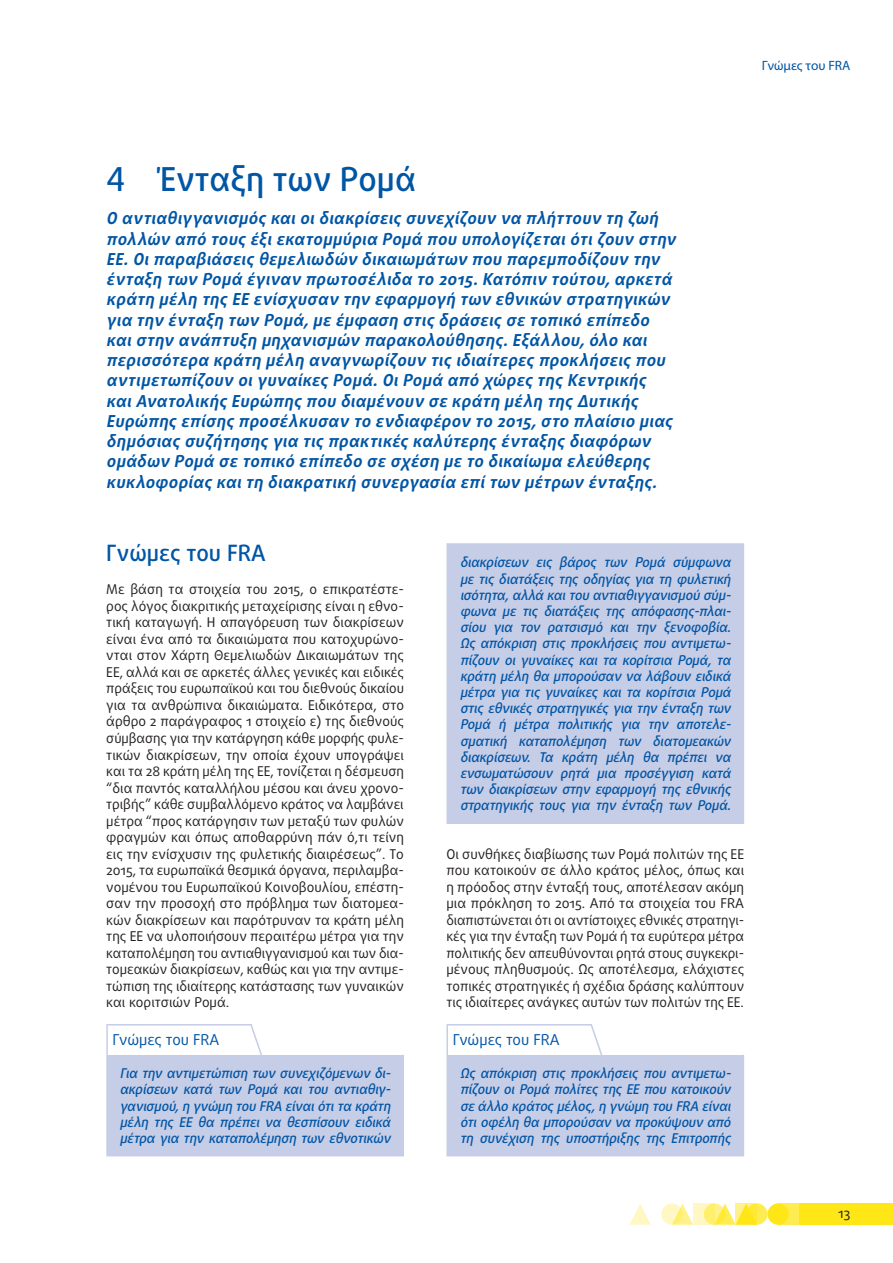
<style>
.page{position:relative;width:893px;height:1263px;background:#fff}
.page>*{position:absolute;margin:0;border:0;box-sizing:border-box;transform-origin:0 0}
.title_1{font:500 33px "Daxline Pro";color:#0155a5}
.title_2{font:500 22.5px "Daxline Pro";color:#0155a5}
.intro_chapter{font:italic 700 16.5px/20.2px "Daxline Pro";color:#0155a5}
.opinion_header{font:15px "Daxline Pro";color:#0155a5}
.body_text{font:13.5px/16.5px "Daxline Pro";letter-spacing:-.005em;color:#231f20;text-align:justify}
.opinion_text{font:italic 500 13.5px/16.2px "Daxline Pro";color:#0155a5;text-align:justify}
.t1{font:13.5px "Myriad Pro";color:#0155a5}
</style>
<div class="page">
<div style="left:746px;top:1203px;width:21px;height:22px;background:#ffec50;border-radius:50%"></div>
<div style="left:778px;top:1203px;width:21px;height:22px;background:#ffec50"></div>
<div style="left:799px;top:1203px;width:94px;height:22px;background:#ffe616"></div>
<svg style="left:675px;top:1203px;width:18px;height:22px"></svg>
<svg style="left:629px;top:1204px;width:22px;height:21px"></svg>
<div style="left:767px;top:1203px;width:22px;height:22px;background:#ffe616;border-radius:50%"></div>
<svg style="left:718px;top:1203px;width:18px;height:22px"></svg>
<svg style="left:704px;top:1203px;width:21px;height:22px"></svg>
<svg style="left:661px;top:1203px;width:21px;height:22px"></svg>
<svg style="left:736px;top:1203px;width:21px;height:22px"></svg>
<svg style="left:693px;top:1203px;width:21px;height:22px"></svg>
<div style="left:107px;top:1055px;width:296px;height:101px;background:#c6cde7"></div>
<hr style="left:402px;top:1055px;width:2px;height:100px;background:#c6cde7">
<hr style="left:106px;top:1055px;width:2px;height:100px;background:#c6cde7">
<hr style="left:106px;top:1155px;width:146px;height:1px;background:#c6cde7">
<hr style="left:252px;top:1155px;width:152px;height:1px;background:#c6cde7">
<hr style="left:106px;top:1024px;width:146px;height:1px;background:#c6cde7">
<hr style="left:106px;top:1025px;width:2px;height:30px;background:#c6cde7">
<div style="left:447px;top:544px;width:296px;height:279px;background:#c6cde7"></div>
<hr style="left:743px;top:545px;width:1px;height:277px;background:#c6cde7">
<hr style="left:446px;top:543px;width:146px;height:2px;background:#c6cde7">
<hr style="left:446px;top:545px;width:2px;height:277px;background:#c6cde7">
<hr style="left:592px;top:543px;width:152px;height:2px;background:#c6cde7">
<hr style="left:446px;top:822px;width:146px;height:2px;background:#c6cde7">
<hr style="left:592px;top:822px;width:152px;height:2px;background:#c6cde7">
<div style="left:447px;top:1055px;width:296px;height:101px;background:#c6cde7"></div>
<hr style="left:743px;top:1055px;width:1px;height:100px;background:#c6cde7">
<hr style="left:446px;top:1055px;width:2px;height:100px;background:#c6cde7">
<hr style="left:446px;top:1155px;width:146px;height:1px;background:#c6cde7">
<hr style="left:592px;top:1155px;width:152px;height:1px;background:#c6cde7">
<hr style="left:446px;top:1024px;width:146px;height:1px;background:#c6cde7">
<hr style="left:446px;top:1025px;width:2px;height:30px;background:#c6cde7">
<svg style="left:249px;top:1025px;width:13px;height:30px"></svg>
<svg style="left:589px;top:1025px;width:14px;height:30px"></svg>
<p class="t1" style="left:762px;top:57px;width:90px">Γνώμες του FRA</p>
<p class="title_1" style="left:106px;top:158px;width:311px">4 Ένταξη των Ρομά</p>
<p class="intro_chapter" style="left:106px;top:208px;width:575px">Ο αντιαθιγγανισμός καιοιδιακρίσεις συνεχίζουν να πλήττουν τη ζωή πολλών από τους έξιεκατομμύρια Ρομά που υπολογίζεταιότιζουν στην ΕΕ.Οιπαραβιάσεις θεμελιωδών δικαιωμάτων που παρεμποδίζουν την ένταξη των Ρομά έγιναν πρωτοσέλιδα το 2015.Κατόπιν τούτου,αρκετά κράτη μέλη της ΕΕ ενίσχυσαν την εφαρμογή των εθνικών στρατηγικών για την ένταξη των Ρομά,με έμφαση στις δράσεις σε τοπικό επίπεδο καιστην ανάπτυξη μηχανισμών παρακολούθησης.Εξάλλου,όλο και περισσότερα κράτη μέλη αναγνωρίζουν τις ιδιαίτερες προκλήσεις που αντιμετωπίζουν οιγυναίκες Ρομά.ΟιΡομά από χώρες της Κεντρικής καιΑνατολικής Ευρώπης που διαμένουν σε κράτη μέλη της Δυτικής Ευρώπης επίσης προσέλκυσαν το ενδιαφέρον το 2015,στο πλαίσιο μιας δημόσιας συζήτησης για τις πρακτικές καλύτερης ένταξης διαφόρων ομάδων Ρομά σε τοπικό επίπεδο σε σχέση με το δικαίωμα ελεύθερης κυκλοφορίας καιτη διακρατική συνεργασία επίτων μέτρων ένταξης.</p>
<p class="title_2" style="left:106px;top:538px;width:161px">Γνώμες του FRA</p>
<p class="body_text" style="left:106px;top:581px;width:299px">Με βάση τα στοιχεία του 2015, ο επικρατέστε&shy;ρος λόγος διακριτικής μεταχείρισης είναι η εθνο&shy;τική καταγωγή. Η απαγόρευση των διακρίσεων είναι ένα από τα δικαιώματα που κατοχυρώνο&shy;νται στον Χάρτη Θεμελιωδών Δικαιωμάτων της ΕΕ, αλλά και σε αρκετές άλλες γενικές και ειδικές πράξεις του ευρωπαϊκού και του διεθνούς δικαίου για τα ανθρώπινα δικαιώματα. Ειδικότερα, στο άρθρο 2 παράγραφος 1 στοιχείο ε) της διεθνούς σύμβασης για την κατάργηση κάθε μορφής φυλε&shy;τικών διακρίσεων, την οποία έχουν υπογράψει και τα 28 κράτη μέλη της ΕΕ, τονίζεται η δέσμευση “δια παντός καταλλήλου μέσου και άνευ χρονο&shy;τριβής” κάθε συμβαλλόμενο κράτος να λαμβάνει μέτρα “προς κατάργησιν των μεταξύ των φυλών φραγμών και όπως αποθαρρύνη πάν ό,τι τείνη εις την ενίσχυσιν της φυλετικής διαιρέσεως”. Το 2015, τα ευρωπαϊκά θεσμικά όργανα, περιλαμβα&shy;νομένου του Ευρωπαϊκού Κοινοβουλίου, επέστη&shy;σαν την προσοχή στο πρόβλημα των διατομεα&shy;κών διακρίσεων και παρότρυναν τα κράτη μέλη της ΕΕ να υλοποιήσουν περαιτέρω μέτρα για την καταπολέμηση του αντιαθιγγανισμού και των δια&shy;τομεακών διακρίσεων, καθώς και για την αντιμε&shy;τώπιση της ιδιαίτερης κατάστασης των γυναικών και κοριτσιών Ρομά.</p>
<p class="opinion_header" style="left:112px;top:1030px;width:108px">Γνώμες του FRA</p>
<p class="opinion_text" style="left:120px;top:1065px;width:275px">Για την αντιμετώπιση των συνεχιζόμενων δι&shy;ακρίσεων κατά των Ρομά και του αντιαθιγ&shy;γανισμού,η γνώμη του FRA είναιότιτα κράτη μέλη της ΕΕ θα πρέπει να θεσπίσουν ειδικά μέτρα για την καταπολέμηση των εθνοτικών</p>
<p class="opinion_text" style="left:460px;top:554px;width:275px">διακρίσεων εις βάρος των Ρομά σύμφωνα με τις διατάξεις της οδηγίας για τη φυλετική ισότητα,αλλά καιτου αντιαθιγγανισμού σύμ&shy;φωνα με τις διατάξεις της απόφασης-πλαι&shy;σίου για τον ρατσισμό και την ξενοφοβία.<br>Ως απόκριση στις προκλήσεις που αντιμετω&shy;πίζουν οι γυναίκες και τα κορίτσια Ρομά, τα κράτη μέλη θα μπορούσαν να λάβουν ειδικά μέτρα για τις γυναίκες και τα κορίτσια Ρομά στις εθνικές στρατηγικές για την ένταξη των Ρομά ή μέτρα πολιτικής για την αποτελε&shy;σματική καταπολέμηση των διατομεακών διακρίσεων. Τα κράτη μέλη θα πρέπει να ενσωματώσουν ρητά μια προσέγγιση κατά των διακρίσεων στην εφαρμογή της εθνικής στρατηγικής τους για την ένταξη των Ρομά.</p>
<p class="body_text" style="left:446px;top:845px;width:299px">Οι συνθήκες διαβίωσης των Ρομά πολιτών της ΕΕ που κατοικούν σε άλλο κράτος μέλος, όπως και η πρόοδος στην ένταξή τους, αποτέλεσαν ακόμη μια πρόκληση το 2015. Από τα στοιχεία του FRA διαπιστώνεται ότι οι αντίστοιχες εθνικές στρατηγι&shy;κές για την ένταξη των Ρομά ή τα ευρύτερα μέτρα πολιτικής δεν απευθύνονται ρητά στους συγκεκρι&shy;μένους πληθυσμούς. Ως αποτέλεσμα, ελάχιστες τοπικές στρατηγικές ή σχέδια δράσης καλύπτουν τις ιδιαίτερες ανάγκες αυτών των πολιτών της ΕΕ.</p>
<p class="opinion_header" style="left:453px;top:1030px;width:108px">Γνώμες του FRA</p>
<p class="opinion_text" style="left:460px;top:1065px;width:275px">Ως απόκριση στις προκλήσεις που αντιμετω&shy;πίζουν οι Ρομά πολίτες της ΕΕ που κατοικούν σε άλλο κράτος μέλος,η γνώμη του FRA είναι ότι οφέλη θα μπορούσαν να προκύψουν από τη συνέχιση της υποστήριξης της Επιτροπής</p>
<p class="body_text" style="left:838px;top:1205px;width:14px">13</p>
</div>
